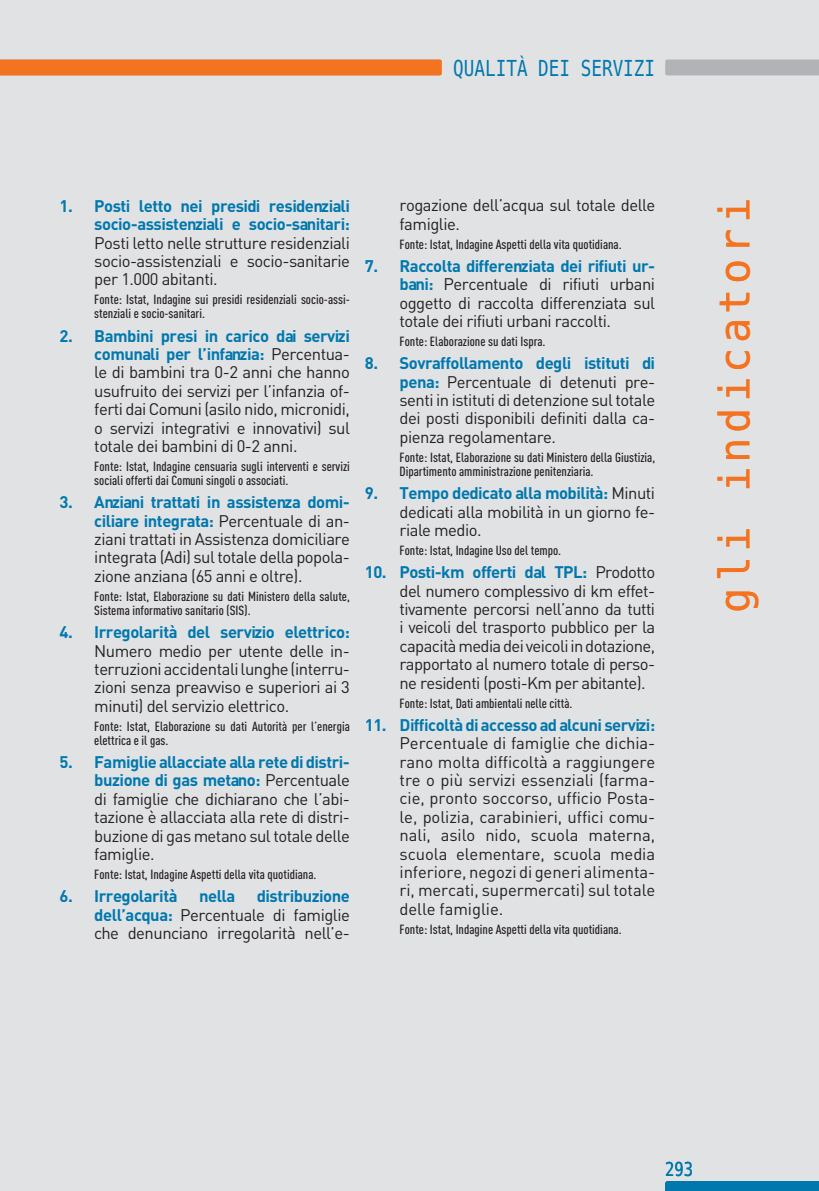
<style>
.page{position:relative;width:819px;height:1191px;background:#e1e2e4}
.page>*{position:absolute;margin:0;border:0;box-sizing:border-box;transform-origin:0 0}
.t1{font:42px "Menlo";letter-spacing:.11em;color:#f47321}
.t2{font:22.05px "Menlo";color:#0078ae;scale:.8 1}
.t3{font:19.25px "Menlo";color:#0078ae;scale:.8 1}
.t4{font:16.62px/18.4px "DIN";letter-spacing:-.03em;color:#231f20;text-align:justify}
.t5{font:700 16.62px/18.4px "DIN";letter-spacing:-.03em;color:#0078ae;text-align:right}
.t6{font:500 13.12px/14px "DIN Cond";color:#231f20;scale:1.05 1}
.s1{font-weight:700;color:#0078ae}
</style>
<div class="page">
<div style="left:665px;top:60px;width:154px;height:15px;background:#b2b3b7"></div>
<hr style="left:0;top:0;width:1px;height:1191px;background:#feefe1">
<div style="left:0;top:60px;width:441px;height:15px;background:#f47321"></div>
<div style="left:665px;top:1181px;width:154px;height:10px;background:#0078ae"></div>
<h2 class="t2" style="left:453px;top:53px;width:254px">QUALITÀ DEI SERVIZI</h2>
<p class="t5" style="left:60px;top:196px;width:292px">1. Posti letto nei presidi residenziali socio-assistenziali e socio-sanitari:</p>
<p class="t4" style="left:94px;top:233px;width:257px">Posti letto nelle strutture residenziali socio-assistenziali e socio-sanitarie per 1.000 abitanti.</p>
<p class="t6" style="left:94px;top:292px;width:245px">Fonte: Istat, Indagine sui presidi residenziali socio-assi&shy;stenziali e socio-sanitari.</p>
<p class="t4" style="left:94px;top:326px;width:257px;text-indent:-35px"><span class="s1">2. Bambini presi in carico dai servizi comunali per l’infanzia:</span> Percentua&shy;le di bambini tra 0-2 anni che hanno usufruito dei servizi per l’infanzia of&shy;ferti dai Comuni (asilo nido, micronidi, o servizi integrativi e innovativi) sul totale dei bambini di 0-2 anni.</p>
<p class="t6" style="left:94px;top:459px;width:245px">Fonte: Istat, Indagine censuaria sugli interventi e servizi sociali offerti dai Comuni singoli o associati.</p>
<p class="t4" style="left:94px;top:493px;width:257px;text-indent:-35px"><span class="s1">3. Anziani trattati in assistenza domi&shy;ciliare integrata:</span> Percentuale di an&shy;ziani trattati in Assistenza domiciliare integrata (Adi) sul totale della popola&shy;zione anziana (65 anni e oltre).</p>
<p class="t6" style="left:94px;top:589px;width:245px">Fonte: Istat, Elaborazione su dati Ministero della salute,<br>Sistema informativo sanitario (SIS).</p>
<p class="t5" style="left:60px;top:622px;width:292px">4. Irregolarità del servizio elettrico:</p>
<p class="t4" style="left:94px;top:641px;width:257px">Numero medio per utente delle in&shy;terruzioni accidentali lunghe (interru&shy;zioni senza preavviso e superiori ai 3 minuti) del servizio elettrico.</p>
<p class="t6" style="left:94px;top:718px;width:245px">Fonte: Istat, Elaborazione su dati Autorità per l’energia elettrica e il gas.</p>
<p class="t4" style="left:94px;top:752px;width:257px;text-indent:-35px"><span class="s1">5. Famiglie allacciate alla rete di distri&shy;buzione di gas metano:</span> Percentuale di famiglie che dichiarano che l’abi&shy;tazione è allacciata alla rete di distri&shy;buzione di gas metano sul totale delle famiglie.</p>
<p class="t6" style="left:94px;top:867px;width:213px">Fonte: Istat, Indagine Aspetti della vita quotidiana.</p>
<p class="t5" style="left:60px;top:886px;width:119px">6. Irregolarità</p>
<p class="t5" style="left:199px;top:886px;width:38px">nella</p>
<p class="t4" style="left:94px;top:886px;width:257px;text-indent:163px"><span class="s1">distribuzione dell’acqua:</span> Percentuale di famiglie che denunciano irregolarità nell’e-</p>
<p class="t4" style="left:399px;top:196px;width:257px">rogazione dell’acqua sul totale delle famiglie.</p>
<p class="t6" style="left:399px;top:237px;width:213px">Fonte: Istat, Indagine Aspetti della vita quotidiana.</p>
<p class="t4" style="left:399px;top:256px;width:257px;text-indent:-35px"><span class="s1">7. Raccolta differenziata dei rifiuti ur&shy;bani:</span> Percentuale di rifiuti urbani oggetto di raccolta differenziata sul totale dei rifiuti urbani raccolti.</p>
<p class="t6" style="left:399px;top:334px;width:141px">Fonte: Elaborazione su dati Ispra.</p>
<p class="t4" style="left:399px;top:354px;width:257px;text-indent:-35px"><span class="s1">8. Sovraffollamento degli istituti di pena:</span> Percentuale di detenuti pre&shy;senti in istituti di detenzione sul totale dei posti disponibili definiti dalla ca&shy;pienza regolamentare.</p>
<p class="t6" style="left:399px;top:450px;width:245px">Fonte: Istat, Elaborazione su dati Ministero della Giustizia,<br>Dipartimento amministrazione penitenziaria.</p>
<p class="t4" style="left:399px;top:484px;width:257px;text-indent:-35px"><span class="s1">9. Tempo dedicato alla mobilità:</span> Minuti dedicati alla mobilità in un giorno fe&shy;riale medio.</p>
<p class="t6" style="left:399px;top:543px;width:155px">Fonte: Istat, Indagine Uso del tempo.</p>
<p class="t4" style="left:399px;top:563px;width:257px;text-indent:-35px"><span class="s1">10. Posti-km offerti dal TPL:</span> Prodotto del numero complessivo di km effet&shy;tivamente percorsi nell’anno da tutti i veicoli del trasporto pubblico per la capacità media dei veicoli in dotazione, rapportato al numero totale di perso&shy;ne residenti (posti-Km per abitante).</p>
<p class="t6" style="left:399px;top:695px;width:166px">Fonte: Istat, Dati ambientali nelle città.</p>
<p class="t5" style="left:365px;top:715px;width:292px">11. Difficoltà di accesso ad alcuni servizi:</p>
<p class="t4" style="left:399px;top:733px;width:257px">Percentuale di famiglie che dichia&shy;rano molta difficoltà a raggiungere tre o più servizi essenziali (farma&shy;cie, pronto soccorso, ufficio Posta&shy;le, polizia, carabinieri, uffici comu&shy;nali, asilo nido, scuola materna, scuola elementare, scuola media inferiore, negozi di generi alimenta&shy;ri, mercati, supermercati) sul totale delle famiglie.</p>
<p class="t6" style="left:399px;top:921px;width:213px">Fonte: Istat, Indagine Aspetti della vita quotidiana.</p>
<h1 class="t1" style="left:705px;top:612px;width:416px;rotate:-90deg">gli indicatori</h1>
<p class="t3" style="left:665px;top:1155px;width:36px">293</p>
</div>
